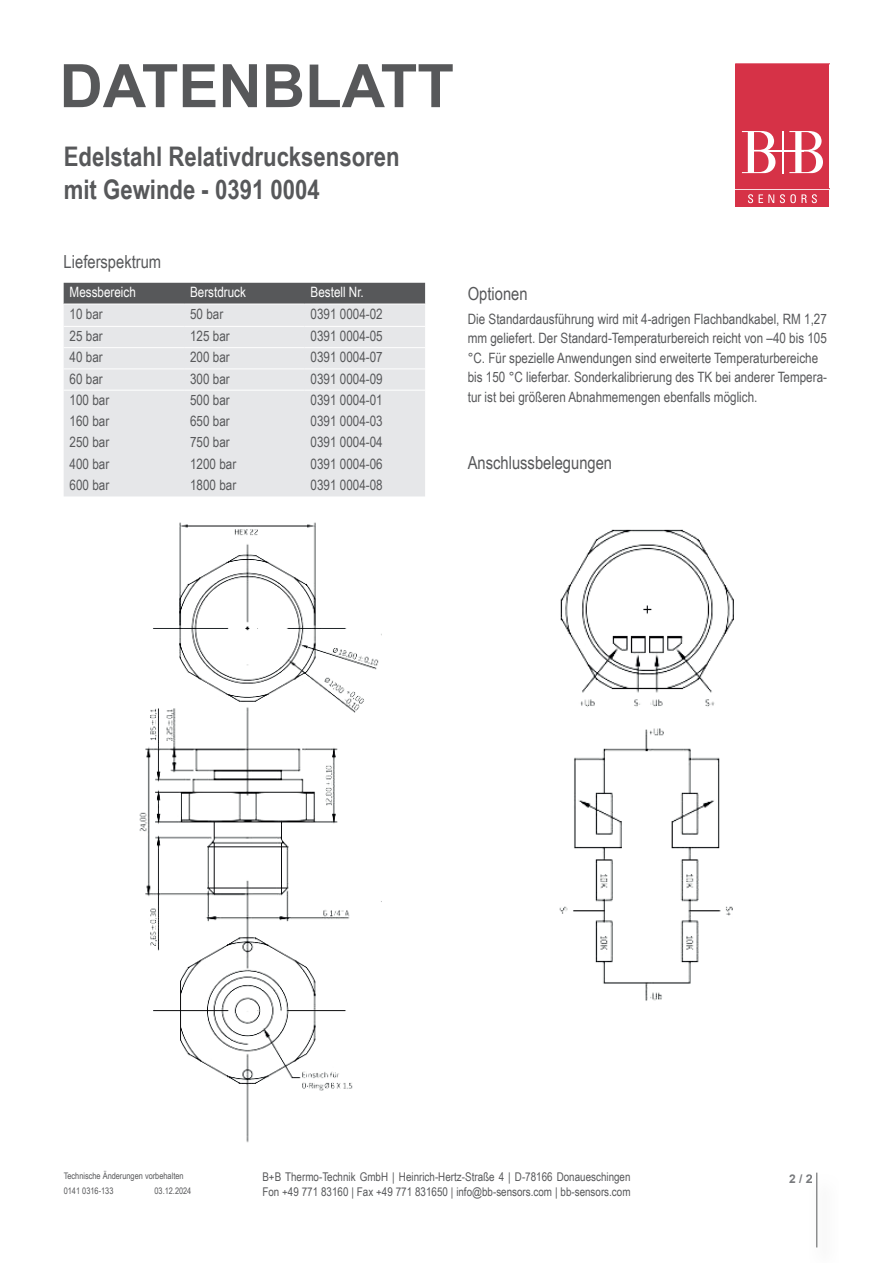
<style>
.page{position:relative;width:893px;height:1263px;background:#fff}
.page>*{position:absolute;margin:0;border:0;box-sizing:border-box;transform-origin:0 0}
.t1{font:700 60px "Arial";color:#57585a}
.t2{font:700 27px/32.4px "Arial Narrow";color:#57585a}
.t3{font:18px "Arial Narrow";color:#57585a}
.t4{font:14.25px/19.5px "Arial Narrow";color:#57585a}
.t5{font:14.25px "Arial Narrow";color:#fff}
.t6{font:14.25px "Arial Narrow";color:#59595c}
.t7{font:12px/14.4px "Arial Narrow";color:#57585a}
.t8{font:700 12px "Arial";color:#787a7d}
.t9{font:9px/15px "Arial Narrow";color:#57585a}
</style>
<div class="page">
<div style="left:64px;top:283px;width:361px;height:21px;background:#57585a"></div>
<div style="left:64px;top:305px;width:361px;height:191px;background:#e6e7e9"></div>
<hr style="left:64px;top:326px;width:120px;height:1px;background:#fff">
<hr style="left:184px;top:326px;width:121px;height:1px;background:#fff">
<hr style="left:305px;top:326px;width:120px;height:1px;background:#fff">
<hr style="left:64px;top:347px;width:120px;height:1px;background:#fff">
<hr style="left:184px;top:347px;width:121px;height:1px;background:#fff">
<hr style="left:305px;top:347px;width:120px;height:1px;background:#fff">
<hr style="left:64px;top:368px;width:120px;height:1px;background:#fff">
<hr style="left:184px;top:368px;width:121px;height:1px;background:#fff">
<hr style="left:305px;top:368px;width:120px;height:1px;background:#fff">
<hr style="left:64px;top:390px;width:120px;height:1px;background:#fff">
<hr style="left:184px;top:390px;width:121px;height:1px;background:#fff">
<hr style="left:305px;top:390px;width:120px;height:1px;background:#fff">
<img style="left:139px;top:522px;width:240px;height:621px">
<img style="left:559px;top:529px;width:175px;height:472px">
<div style="left:736px;top:190px;width:93px;height:17px;background:#d63247"></div>
<svg style="left:736px;top:64px;width:93px;height:139px"></svg>
<img style="left:816px;top:1175px;width:2px;height:73px">
<svg style="left:809px;top:1175px;width:3px;height:8px"></svg>
<hr style="left:816px;top:1172px;width:1px;height:75px;background:#57585a">
<h1 class="t1" style="left:60px;top:44px;width:396px">DATENBLATT</h1>
<h2 class="t2" style="left:64px;top:139px;width:337px">Edelstahl Relativdrucksensoren mit Gewinde - 0391 0004</h2>
<p class="t3" style="left:64px;top:249px;width:99px">Lieferspektrum</p>
<p class="t5" style="left:70px;top:282px;width:68px">Messbereich</p>
<p class="t5" style="left:190px;top:282px;width:57px">Berstdruck</p>
<p class="t5" style="left:311px;top:282px;width:55px">Bestell Nr.</p>
<p class="t4" style="left:70px;top:303px;width:35px">10 bar</p>
<p class="t4" style="left:190px;top:303px;width:35px">50 bar</p>
<p class="t4" style="left:311px;top:303px;width:74px">0391 0004-02</p>
<p class="t4" style="left:70px;top:326px;width:35px">25 bar</p>
<p class="t4" style="left:190px;top:326px;width:41px">125 bar</p>
<p class="t4" style="left:311px;top:326px;width:74px">0391 0004-05</p>
<p class="t4" style="left:70px;top:347px;width:35px">40 bar</p>
<p class="t4" style="left:190px;top:347px;width:41px">200 bar</p>
<p class="t4" style="left:311px;top:347px;width:74px">0391 0004-07</p>
<p class="t4" style="left:70px;top:368px;width:35px">60 bar</p>
<p class="t4" style="left:190px;top:368px;width:41px">300 bar</p>
<p class="t4" style="left:311px;top:368px;width:74px">0391 0004-09</p>
<p class="t4" style="left:70px;top:389px;width:41px">100 bar</p>
<p class="t4" style="left:190px;top:389px;width:41px">500 bar</p>
<p class="t4" style="left:311px;top:389px;width:74px">0391 0004-01</p>
<p class="t4" style="left:70px;top:411px;width:41px">160 bar</p>
<p class="t4" style="left:190px;top:411px;width:41px">650 bar</p>
<p class="t6" style="left:311px;top:411px;width:74px">0391 0004-03</p>
<p class="t4" style="left:70px;top:432px;width:41px">250 bar</p>
<p class="t4" style="left:190px;top:432px;width:41px">750 bar</p>
<p class="t4" style="left:311px;top:432px;width:74px">0391 0004-04</p>
<p class="t4" style="left:70px;top:453px;width:41px">400 bar</p>
<p class="t4" style="left:190px;top:453px;width:48px">1200 bar</p>
<p class="t4" style="left:311px;top:453px;width:74px">0391 0004-06</p>
<p class="t4" style="left:70px;top:474px;width:41px">600 bar</p>
<p class="t4" style="left:190px;top:474px;width:48px">1800 bar</p>
<p class="t4" style="left:311px;top:474px;width:74px">0391 0004-08</p>
<p class="t3" style="left:468px;top:280px;width:61px">Optionen</p>
<p class="t4" style="left:468px;top:308px;width:361px">Die Standardausführung wird mit 4-adrigen Flachbandkabel, RM 1,27 mm geliefert. Der Standard-Temperaturbereich reicht von –40 bis 105 °C. Für spezielle Anwendungen sind erweiterte Temperaturbereiche bis 150 °C lieferbar. Sonderkalibrierung des TK bei anderer Tempera&shy;tur ist bei größeren Abnahmemengen ebenfalls möglich.</p>
<p class="t3" style="left:468px;top:449px;width:146px">Anschlussbelegungen</p>
<p class="t9" style="left:64px;top:1168px;width:121px">Technische Änderungen vorbehalten<br>0141 0316-133</p>
<p class="t9" style="left:154px;top:1183px;width:38px">03.12.2024</p>
<p class="t7" style="left:262px;top:1169px;width:370px">B+B Thermo-Technik GmbH | Heinrich-Hertz-Straße 4 | D-78166 Donaueschingen<br>Fon +49 771 83160 | Fax +49 771 831650 | info@bb-sensors.com | bb-sensors.com</p>
<p class="t8" style="left:789px;top:1170px;width:25px">2 / 2</p>
</div>
